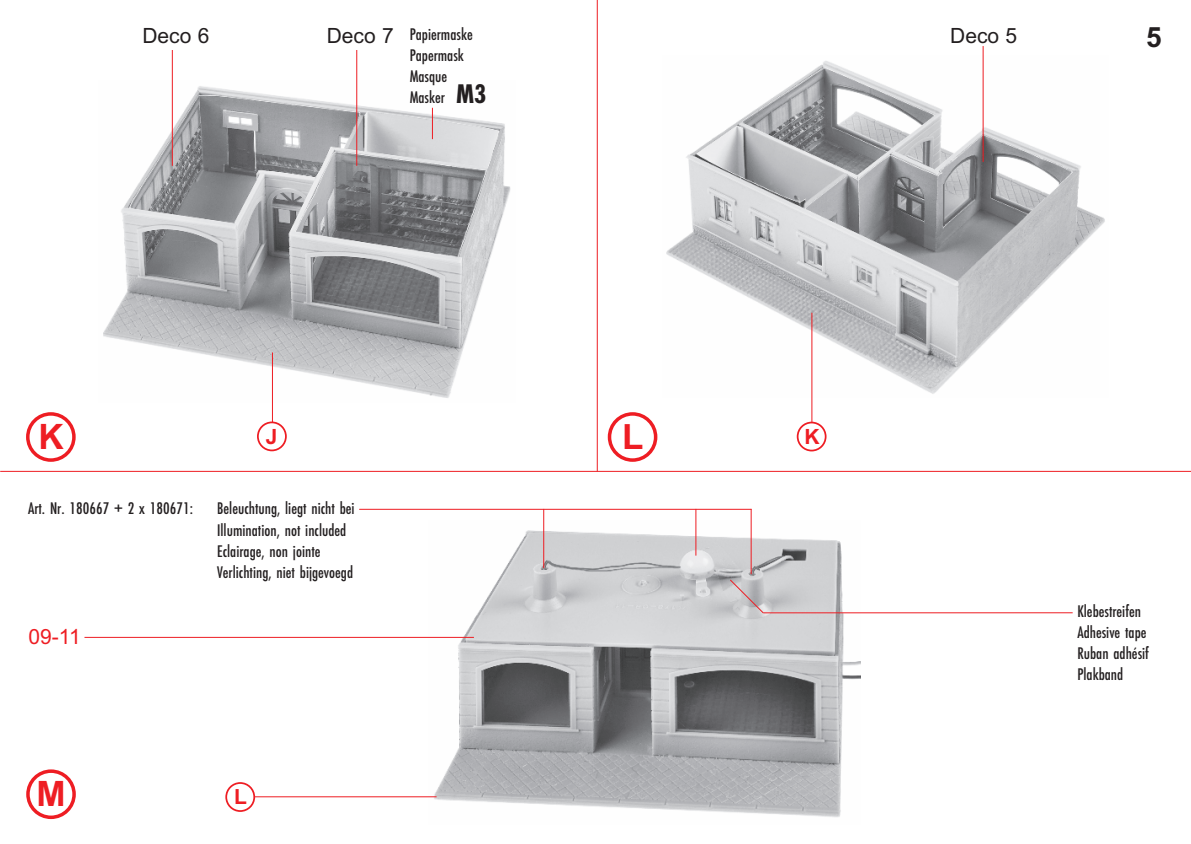
<style>
.page{position:relative;width:1191px;height:844px;background:#fff}
.page>*{position:absolute;margin:0;border:0;box-sizing:border-box;transform-origin:0 0}
.t1{font:700 35px "Arial";color:#ee1d23}
.t2{font:700 28px "Arial";color:#231f20}
.t3{font:21px "Arial";color:#231f20}
.t4{font:21px "Arial";color:#ee1d23}
.t5{font:700 21px "Arial";color:#ee1d23}
.t6{font:17.5px/21px "Futura EF Medium Con";color:#231f20}
.s1{font-family:"Futura EF Bold Con";font-size:28px}
</style>
<div class="page">
<hr style="left:597px;top:0;width:1px;height:471px;background:#ee1d23">
<hr style="left:0;top:471px;width:1191px;height:1px;background:#ee1d23">
<img style="left:428px;top:520px;width:432px;height:297px">
<hr style="left:84px;top:636px;width:390px;height:1px;background:#ee1d23">
<hr style="left:254px;top:796px;width:182px;height:1px;background:#ee1d23">
<svg style="left:26px;top:769px;width:50px;height:49px"></svg>
<img style="left:103px;top:81px;width:408px;height:321px">
<img style="left:666px;top:55px;width:439px;height:342px">
<hr style="left:982px;top:46px;width:1px;height:116px;background:#ee1d23">
<hr style="left:272px;top:352px;width:1px;height:71px;background:#ee1d23">
<hr style="left:811px;top:312px;width:1px;height:110px;background:#ee1d23">
<hr style="left:432px;top:108px;width:1px;height:31px;background:#ee1d23">
<hr style="left:172px;top:50px;width:1px;height:116px;background:#ee1d23">
<hr style="left:356px;top:50px;width:1px;height:116px;background:#ee1d23">
<svg style="left:26px;top:412px;width:50px;height:49px"></svg>
<svg style="left:608px;top:412px;width:49px;height:49px"></svg>
<svg style="left:257px;top:421px;width:30px;height:30px"></svg>
<svg style="left:796px;top:421px;width:30px;height:30px"></svg>
<hr style="left:750px;top:508px;width:1px;height:66px;background:#ee1d23">
<hr style="left:695px;top:508px;width:1px;height:47px;background:#ee1d23">
<hr style="left:543px;top:508px;width:1px;height:60px;background:#ee1d23">
<hr style="left:359px;top:508px;width:392px;height:1px;background:#ee1d23">
<svg style="left:225px;top:782px;width:30px;height:29px"></svg>
<svg style="left:729px;top:578px;width:35px;height:36px"></svg>
<hr style="left:763px;top:612px;width:309px;height:1px;background:#ee1d23">
<p class="t6" style="left:410px;top:24px;width:78px">Papiermaske<br>Papermask<br>Masque<br>Masker <span class="s1">M3</span></p>
<p class="t3" style="left:142px;top:24px;width:69px">Deco 6</p>
<p class="t3" style="left:327px;top:24px;width:69px">Deco 7</p>
<p class="t3" style="left:950px;top:23px;width:69px">Deco 5</p>
<h2 class="t2" style="left:1146px;top:21px;width:17px">5</h2>
<h1 class="t1" style="left:39px;top:416px;width:27px">K</h1>
<p class="t5" style="left:266px;top:424px;width:13px">J</p>
<h1 class="t1" style="left:622px;top:416px;width:23px">L</h1>
<p class="t5" style="left:804px;top:424px;width:17px">K</p>
<p class="t6" style="left:28px;top:499px;width:166px">Art. Nr. 180667 + 2 x 180671:</p>
<p class="t6" style="left:217px;top:499px;width:139px">Beleuchtung, liegt nicht bei<br>Illumination, not included<br>Eclairage, non jointe<br>Verlichting, niet bijgevoegd</p>
<p class="t4" style="left:29px;top:624px;width:54px">09-11</p>
<h1 class="t1" style="left:37px;top:773px;width:31px">M</h1>
<p class="t5" style="left:234px;top:784px;width:14px">L</p>
<p class="t6" style="left:1077px;top:601px;width:73px">Klebestreifen<br>Adhesive tape<br>Ruban adhésif<br>Plakband</p>
</div>
